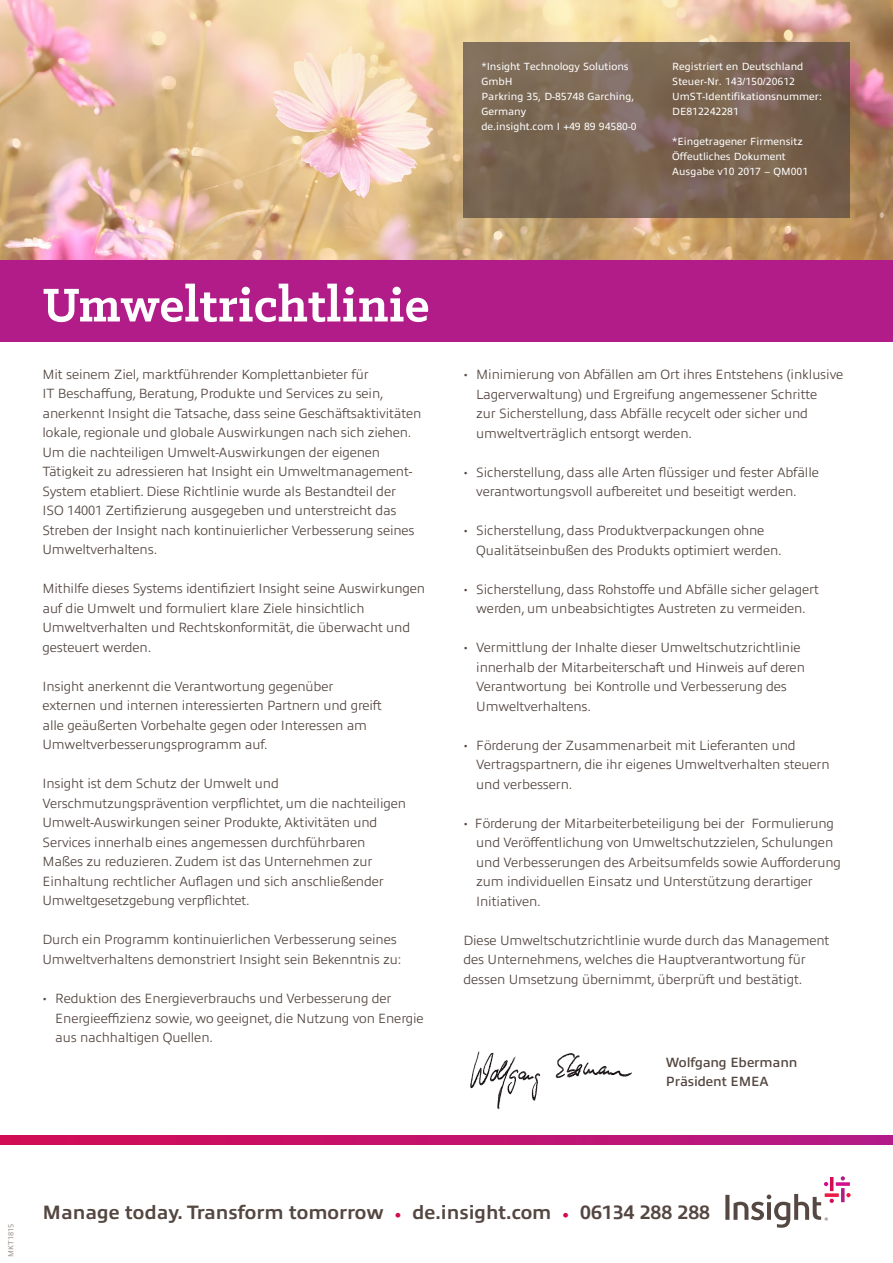
<style>
.page{position:relative;width:893px;height:1263px;background:#fff}
.page>*{position:absolute;margin:0;border:0;box-sizing:border-box;transform-origin:0 0}
.t1{font:700 53.55px "Klinic Slab";color:#fff}
.t2{font:700 19.5px "Allumi Pro";color:#544640}
.t3{font:300 13.5px/19.5px "Allumi Pro";letter-spacing:-.01em;color:#544640}
.t4{font:600 13.5px "Allumi Pro";letter-spacing:-.01em;color:#544640}
.t5{font:10.5px/15px "Allumi Pro";color:#fff}
.t6{font:7.5px "Allumi Pro";color:#9c928e}
.s1{font-family:"Klinic Slab"}
.s2{font-family:"Klinic Slab";color:#d20c54}
</style>
<div class="page">
<img style="left:0;top:0;width:893px;height:260px">
<div style="left:0;top:260px;width:893px;height:82px;background:#b11c89"></div>
<svg style="left:463px;top:43px;width:387px;height:175px;background:#7a6452"></svg>
<svg style="left:0;top:1135px;width:893px;height:9px;background:#c2136d"></svg>
<svg style="left:841px;top:1176px;width:4px;height:4px"></svg>
<svg style="left:841px;top:1188px;width:4px;height:14px"></svg>
<hr style="left:830px;top:1177px;width:3px;height:14px;background:#d40b55">
<svg style="left:824px;top:1182px;width:4px;height:4px"></svg>
<svg style="left:836px;top:1182px;width:14px;height:4px"></svg>
<svg style="left:846px;top:1193px;width:5px;height:4px"></svg>
<svg style="left:825px;top:1193px;width:14px;height:4px"></svg>
<svg style="left:725px;top:1194px;width:109px;height:34px"></svg>
<img style="left:470px;top:1051px;width:162px;height:59px">
<p class="t5" style="left:481px;top:58px;width:149px">*Insight Technology Solutions<br>GmbH</p>
<p class="t5" style="left:481px;top:88px;width:154px">Parkring 35, D-85748 Garching,</p>
<p class="t5" style="left:481px;top:103px;width:46px">Germany</p>
<p class="t5" style="left:481px;top:118px;width:157px">de.insight.com I +49 89 94580-0</p>
<p class="t5" style="left:672px;top:58px;width:133px">Registriert en Deutschland</p>
<p class="t5" style="left:672px;top:73px;width:124px">Steuer-Nr. 143/150/20612</p>
<p class="t5" style="left:672px;top:88px;width:151px">UmST-Identifikationsnummer:</p>
<p class="t5" style="left:672px;top:103px;width:68px">DE812242281</p>
<p class="t5" style="left:672px;top:133px;width:132px">*Eingetragener Firmensitz</p>
<p class="t5" style="left:672px;top:148px;width:115px">Öffeutliches Dokument</p>
<p class="t5" style="left:672px;top:163px;width:137px">Ausgabe v10 2017 – QM001</p>
<p class="t1" style="left:43px;top:270px;width:388px">Umweltrichtlinie</p>
<p class="t3" style="left:43px;top:363px;width:380px">Mit seinem Ziel, marktführender Komplettanbieter für<br>IT Beschaffung, Beratung, Produkte und Services zu sein, anerkennt Insight die Tatsache, dass seine Geschäftsaktivitäten lokale, regionale und globale Auswirkungen nach sich ziehen.<br>Um die nachteiligen Umwelt-Auswirkungen der eigenen Tätigkeit zu adressieren hat Insight ein Umweltmanagement-System etabliert. Diese Richtlinie wurde als Bestandteil der<br>ISO 14001 Zertifizierung ausgegeben und unterstreicht das Streben der Insight nach kontinuierlicher Verbesserung seines Umweltverhaltens.</p>
<p class="t3" style="left:43px;top:578px;width:384px">Mithilfe dieses Systems identifiziert Insight seine Auswirkungen auf die Umwelt und formuliert klare Ziele hinsichtlich Umweltverhalten und Rechtskonformität, die überwacht und gesteuert werden.</p>
<p class="t3" style="left:43px;top:675px;width:341px">Insight anerkennt die Verantwortung gegenüber externen und internen interessierten Partnern und greift alle geäußerten Vorbehalte gegen oder Interessen am Umweltverbesserungsprogramm auf.</p>
<p class="t3" style="left:43px;top:773px;width:365px">Insight ist dem Schutz der Umwelt und Verschmutzungsprävention verpflichtet, um die nachteiligen Umwelt-Auswirkungen seiner Produkte, Aktivitäten und Services innerhalb eines angemessen durchführbaren Maßes zu reduzieren. Zudem ist das Unternehmen zur Einhaltung rechtlicher Auflagen und sich anschließender Umweltgesetzgebung verpflichtet.</p>
<p class="t3" style="left:43px;top:929px;width:360px">Durch ein Programm kontinuierlichen Verbesserung seines<br>Umweltverhaltens demonstriert Insight sein Bekenntnis zu:</p>
<p class="t3" style="left:55px;top:987px;width:370px;text-indent:-13px"><span class="s1">•</span> Reduktion des Energieverbrauchs und Verbesserung der<br>Energieeffizienz sowie, wo geeignet, die Nutzung von Energie aus nachhaltigen Quellen.</p>
<p class="t3" style="left:476px;top:364px;width:369px;text-indent:-13px"><span class="s1">•</span> Minimierung von Abfällen am Ort ihres Entstehens (inklusive Lagerverwaltung) und Ergreifung angemessener Schritte<br>zur Sicherstellung, dass Abfälle recycelt oder sicher und umweltverträglich entsorgt werden.</p>
<p class="t3" style="left:476px;top:461px;width:344px;text-indent:-13px"><span class="s1">•</span> Sicherstellung, dass alle Arten flüssiger und fester Abfälle verantwortungsvoll aufbereitet und beseitigt werden.</p>
<p class="t3" style="left:476px;top:520px;width:307px;text-indent:-13px"><span class="s1">•</span> Sicherstellung, dass Produktverpackungen ohne<br>Qualitätseinbußen des Produkts optimiert werden.</p>
<p class="t3" style="left:463px;top:578px;width:357px;text-align:center"><span class="s1">•</span> Sicherstellung, dass Rohstoffe und Abfälle sicher gelagert werden, um unbeabsichtigtes Austreten zu vermeiden.</p>
<p class="t3" style="left:476px;top:637px;width:330px;text-indent:-13px"><span class="s1">•</span> Vermittlung der Inhalte dieser Umweltschutzrichtlinie innerhalb der Mitarbeiterschaft und Hinweis auf deren Verantwortung bei Kontrolle und Verbesserung des Umweltverhaltens.</p>
<p class="t3" style="left:476px;top:734px;width:355px;text-indent:-13px"><span class="s1">•</span> Förderung der Zusammenarbeit mit Lieferanten und<br>Vertragspartnern, die ihr eigenes Umweltverhalten steuern und verbessern.</p>
<p class="t3" style="left:476px;top:812px;width:366px;text-indent:-13px"><span class="s1">•</span> Förderung der Mitarbeiterbeteiligung bei der Formulierung und Veröffentlichung von Umweltschutzzielen, Schulungen und Verbesserungen des Arbeitsumfelds sowie Aufforderung zum individuellen Einsatz und Unterstützung derartiger Initiativen.</p>
<p class="t3" style="left:463px;top:929px;width:367px">Diese Umweltschutzrichtlinie wurde durch das Management des Unternehmens, welches die Hauptverantwortung für dessen Umsetzung übernimmt, überprüft und bestätigt.</p>
<p class="t4" style="left:666px;top:1052px;width:133px">Wolfgang Ebermann</p>
<p class="t4" style="left:666px;top:1072px;width:104px">Präsident EMEA</p>
<p class="t6" style="left:5px;top:1256px;width:34px;rotate:-90deg">MKT1815</p>
<p class="t2" style="left:43px;top:1198px;width:669px">Manage today. Transform tomorrow <span class="s2">•</span> de.insight.com <span class="s2">•</span> 06134 288 288</p>
</div>
